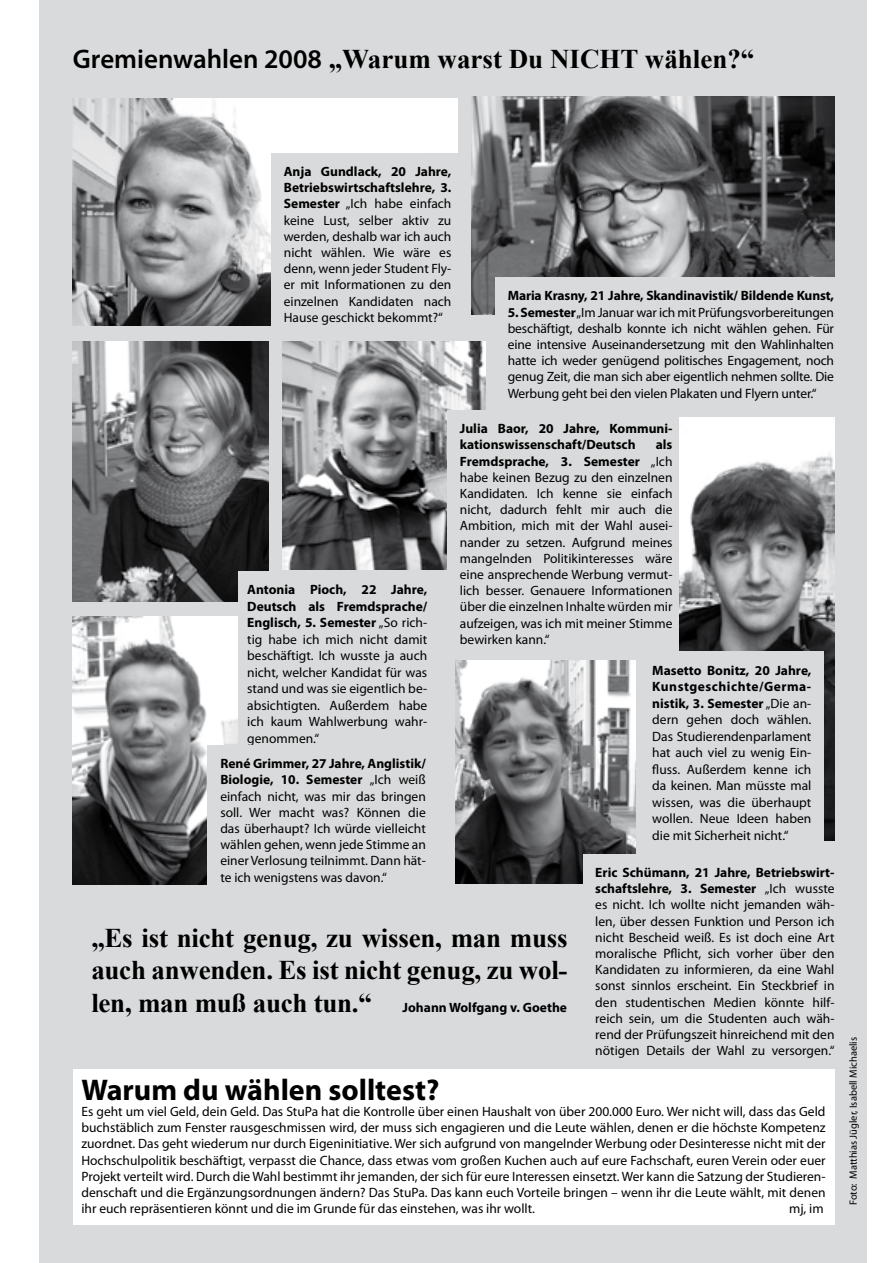
<style>
.page{position:relative;width:893px;height:1263px;background:#fff}
.page>*{position:absolute;margin:0;border:0;box-sizing:border-box;transform-origin:0 0}
.t1{font:700 30px "Myriad Pro";color:#000}
.t2{font:700 27px/32.4px "Times New Roman";letter-spacing:-.01em;color:#000}
.t3{font:13.5px/16.2px "Myriad Pro";color:#000;text-align:justify}
.t4{font:700 13.5px/16.2px "Myriad Pro";color:#000}
.t5{font:10.5px "Myriad Pro";color:#000}
.s1{font-family:"Myriad Pro";font-weight:600}
.s2{font-weight:700}
.s3{font-family:"Times New Roman";font-size:27px}
</style>
<div class="page">
<div style="left:39px;top:0;width:828px;height:1263px;background:#d9dadb"></div>
<div style="left:73px;top:1069px;width:761px;height:156px;background:#fff"></div>
<img style="left:680px;top:418px;width:154px;height:423px">
<img style="left:73px;top:341px;width:196px;height:260px">
<div style="left:239px;top:571px;width:197px;height:192px;background:#d9dadb"></div>
<img style="left:456px;top:660px;width:180px;height:223px">
<div style="left:583px;top:854px;width:251px;height:214px;background:#d9dadb"></div>
<img style="left:73px;top:617px;width:164px;height:267px">
<div style="left:208px;top:745px;width:231px;height:156px;background:#d9dadb"></div>
<img style="left:283px;top:341px;width:203px;height:229px">
<div style="left:447px;top:410px;width:225px;height:250px;background:#d9dadb"></div>
<div style="left:639px;top:652px;width:185px;height:214px;background:#d9dadb"></div>
<img style="left:73px;top:99px;width:385px;height:227px">
<div style="left:271px;top:153px;width:193px;height:183px;background:#d9dadb"></div>
<img style="left:472px;top:97px;width:362px;height:218px">
<div style="left:495px;top:277px;width:339px;height:135px;background:#d9dadb"></div>
<h2 class="t2" style="left:73px;top:42px;width:683px"><span class="s1">Gremienwahlen 2008</span> „Warum warst Du nicht wählen?“</h2>
<p class="t3" style="left:284px;top:163px;width:169px"><span class="s2">Anja Gundlack, 20 Jahre, Betriebswirtschaftslehre, 3.<br>Semester</span> „Ich habe einfach keine Lust, selber aktiv zu werden, deshalb war ich auch nicht wählen. Wie wäre es denn, wenn jeder Student Fly&shy;er mit Informationen zu den einzelnen Kandidaten nach Hause geschickt bekommt?“</p>
<p class="t4" style="left:508px;top:287px;width:328px">Maria Krasny, 21 Jahre, Skandinavistik/ Bildende Kunst,</p>
<p class="t3" style="left:508px;top:304px;width:328px"><span class="s2">5. Semester</span> „Im Januar war ich mit Prüfungsvorbereitungen beschäftigt, deshalb konnte ich nicht wählen gehen. Für eine intensive Auseinandersetzung mit den Wahlinhalten hatte ich weder genügend politisches Engagement, noch genug Zeit, die man sich aber eigentlich nehmen sollte. Die Werbung geht bei den vielen Plakaten und Flyern unter.“</p>
<p class="t4" style="left:460px;top:420px;width:214px">Julia Baor, 20 Jahre, Kommuni&shy;kationswissenschaft/Deutsch</p>
<p class="t3" style="left:460px;top:437px;width:214px;text-indent:196px"><span class="s2">als Fremdsprache, 3. Semester</span> „Ich habe keinen Bezug zu den einzelnen Kandidaten. Ich kenne sie einfach nicht, dadurch fehlt mir auch die Ambition, mich mit der Wahl ausei&shy;nander zu setzen. Aufgrund meines mangelnden Politikinteresses wäre eine ansprechende Werbung vermut&shy;lich besser. Genauere Informationen über die einzelnen Inhalte würden mir aufzeigen, was ich mit meiner Stimme bewirken kann.“</p>
<p class="t3" style="left:652px;top:662px;width:161px"><span class="s2">Masetto Bonitz, 20 Jahre, Kunstgeschichte/Germa&shy;nistik, 3. Semester</span> „Die an&shy;dern gehen doch wählen.<br>Das Studierendenparlament hat auch viel zu wenig Ein&shy;fluss. Außerdem kenne ich da keinen. Man müsste mal wissen, was die überhaupt wollen. Neue Ideen haben die mit Sicherheit nicht.“</p>
<p class="t3" style="left:247px;top:581px;width:182px"><span class="s2">Antonia Pioch, 22 Jahre, Deutsch als Fremdsprache/ Englisch, 5. Semester</span> „So rich&shy;tig habe ich mich nicht damit beschäftigt. Ich wusste ja auch nicht, welcher Kandidat für was stand und was sie eigentlich be&shy;absichtigten. Außerdem habe ich kaum Wahlwerbung wahr&shy;genommen.“</p>
<p class="t3" style="left:220px;top:755px;width:207px"><span class="s2">René Grimmer, 27 Jahre, Anglistik/ Biologie, 10. Semester</span> „Ich weiß einfach nicht, was mir das bringen soll. Wer macht was? Können die das überhaupt? Ich würde vielleicht wählen gehen, wenn jede Stimme an einer Verlosung teilnimmt. Dann hät&shy;te ich wenigstens was davon.“</p>
<p class="t3" style="left:595px;top:864px;width:241px"><span class="s2">Eric Schümann, 21 Jahre, Betriebswirt&shy;schaftslehre, 3. Semester</span> „Ich wusste es nicht. Ich wollte nicht jemanden wäh&shy;len, über dessen Funktion und Person ich nicht Bescheid weiß. Es ist doch eine Art moralische Pflicht, sich vorher über den Kandidaten zu informieren, da eine Wahl sonst sinnlos erscheint. Ein Steckbrief in den studentischen Medien könnte hilf&shy;reich sein, um die Studenten auch wäh&shy;rend der Prüfungszeit hinreichend mit den nötigen Details der Wahl zu versorgen.“</p>
<h2 class="t2" style="left:91px;top:921px;width:478px">„Es ist nicht genug, zu wissen, man muss auch anwenden. Es ist nicht genug, zu wol-</h2>
<p class="t4" style="left:91px;top:998px;width:477px"><span class="s3">len, man muß auch tun.“</span> Johann Wolfgang v. Goethe</p>
<h1 class="t1" style="left:81px;top:1070px;width:359px">Warum du wählen solltest?</h1>
<p class="t3" style="left:81px;top:1103px;width:746px">Es geht um viel Geld, dein Geld. Das StuPa hat die Kontrolle über einen Haushalt von über 200.000 Euro. Wer nicht will, dass das Geld buchstäblich zum Fenster rausgeschmissen wird, der muss sich engagieren und die Leute wählen, denen er die höchste Kompetenz zuordnet. Das geht wiederum nur durch Eigeninitiative. Wer sich aufgrund von mangelnder Werbung oder Desinteresse nicht mit der Hochschulpolitik beschäftigt, verpasst die Chance, dass etwas vom großen Kuchen auch auf eure Fachschaft, euren Verein oder euer Projekt verteilt wird. Durch die Wahl bestimmt ihr jemanden, der sich für eure Interessen einsetzt. Wer kann die Satzung der Studieren&shy;denschaft und die Ergänzungsordnungen ändern? Das StuPa. Das kann euch Vorteile bringen – wenn ihr die Leute wählt, mit denen ihr euch repräsentieren könnt und die im Grunde für das einstehen, was ihr wollt.</p>
<p class="t3" style="left:789px;top:1200px;width:36px">mj, im</p>
<p class="t5" style="left:847px;top:1205px;width:170px;rotate:-90deg">Foto: Matthias Jügler, Isabell Michaelis</p>
</div>
